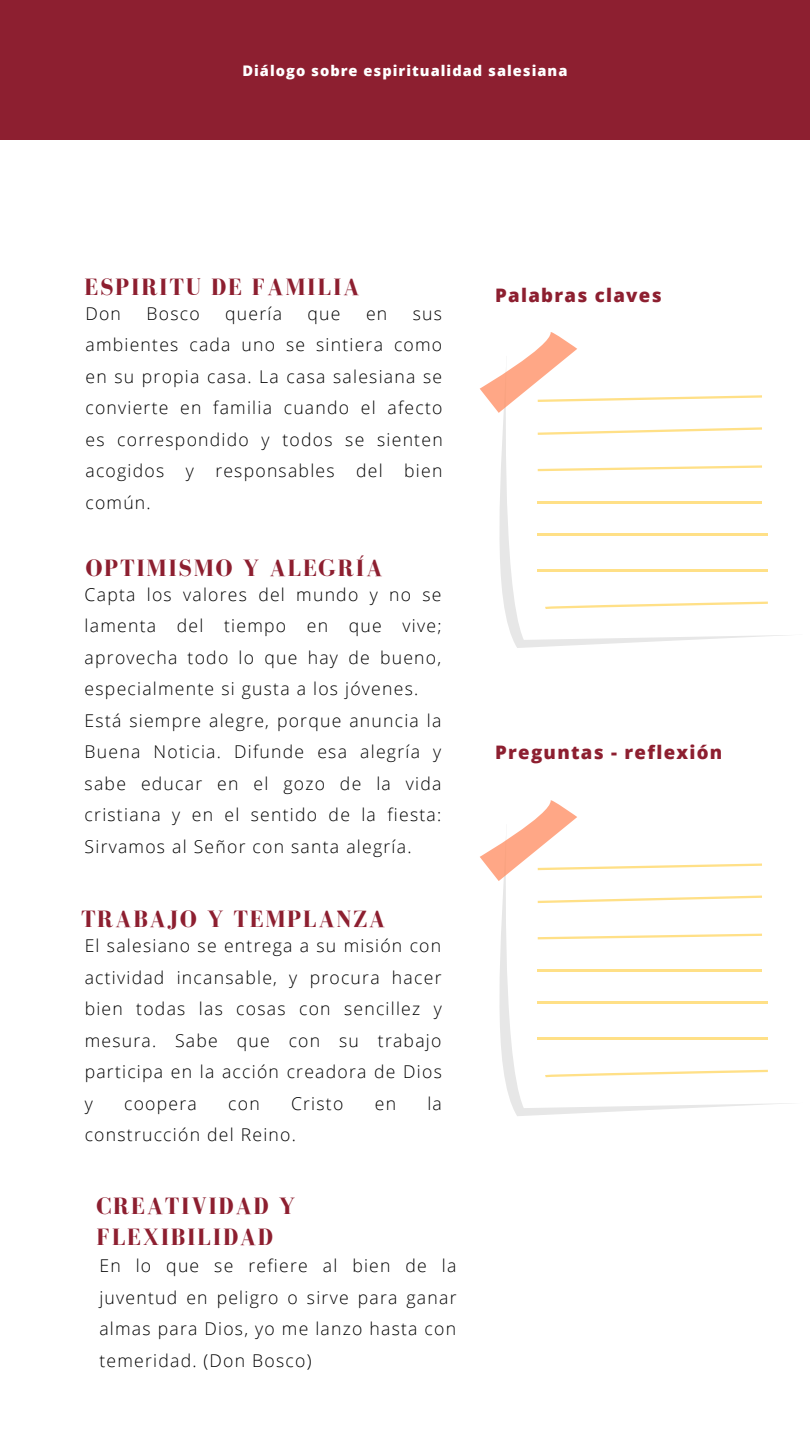
<style>
.page{position:relative;width:810px;height:1440px;background:#fff}
.page>*{position:absolute;margin:0;border:0;box-sizing:border-box;transform-origin:0 0}
.t1{font:700 24.3px/30.8px "Bodoni FLF";letter-spacing:.07em;color:#8d1f30}
.t2{font:800 18.6px "Open Sans";letter-spacing:.07em;color:#8d1f30}
.t3{font:300 17.6px/31.5px "Open Sans";letter-spacing:.07em;color:#000;text-align:justify}
.t4{font:800 14.6px "Open Sans";letter-spacing:.07em;color:#fff}
</style>
<div class="page">
<div style="left:0;top:0;width:810px;height:140px;background:#8d1f30"></div>
<svg style="left:499px;top:516px;width:180px;height:132px"></svg>
<svg style="left:500px;top:413px;width:287px;height:227px"></svg>
<svg style="left:480px;top:332px;width:282px;height:81px"></svg>
<svg style="left:538px;top:427px;width:224px;height:8px"></svg>
<svg style="left:538px;top:465px;width:224px;height:6px"></svg>
<hr style="left:538px;top:501px;width:224px;height:2px;background:#ffe087">
<hr style="left:538px;top:533px;width:230px;height:2px;background:#ffe087">
<hr style="left:538px;top:569px;width:230px;height:3px;background:#ffe087">
<svg style="left:545px;top:602px;width:223px;height:7px"></svg>
<svg style="left:499px;top:984px;width:184px;height:132px"></svg>
<svg style="left:500px;top:881px;width:290px;height:227px"></svg>
<svg style="left:480px;top:800px;width:282px;height:81px"></svg>
<svg style="left:538px;top:896px;width:224px;height:7px"></svg>
<svg style="left:538px;top:934px;width:224px;height:5px"></svg>
<hr style="left:538px;top:969px;width:224px;height:3px;background:#ffe087">
<hr style="left:538px;top:1001px;width:230px;height:3px;background:#ffe087">
<hr style="left:538px;top:1038px;width:230px;height:2px;background:#ffe087">
<svg style="left:545px;top:1070px;width:223px;height:7px"></svg>
<p class="t4" style="left:242px;top:60px;width:327px">Diálogo sobre espiritualidad salesiana</p>
<h1 class="t1" style="left:85px;top:272px;width:277px">ESPIRITU DE FAMILIA</h1>
<p class="t3" style="left:85px;top:297px;width:37px">Don</p>
<p class="t3" style="left:147px;top:297px;width:55px">Bosco</p>
<p class="t3" style="left:225px;top:297px;width:58px">quería</p>
<p class="t3" style="left:308px;top:297px;width:34px">que</p>
<p class="t3" style="left:366px;top:297px;width:23px">en</p>
<p class="t3" style="left:85px;top:297px;width:359px;text-indent:327px">sus ambientes cada uno se sintiera como en su propia casa. La casa salesiana se convierte en familia cuando el afecto es correspondido y todos se sienten acogidos y responsables del bien común.</p>
<h1 class="t1" style="left:85px;top:552px;width:299px">OPTIMISMO Y ALEGRÍA</h1>
<p class="t3" style="left:85px;top:578px;width:358px;text-align:left">Capta los valores del mundo y no se lamenta del tiempo en que vive; aprovecha todo lo que hay de bueno, especialmente si gusta a los jóvenes.<br>Está siempre alegre, porque anuncia la Buena Noticia. Difunde esa alegría y sabe educar en el gozo de la vida cristiana y en el sentido de la fiesta:<br>Sirvamos al Señor con santa alegría.</p>
<h1 class="t1" style="left:81px;top:904px;width:306px">TRABAJO Y TEMPLANZA</h1>
<p class="t3" style="left:85px;top:929px;width:359px">El salesiano se entrega a su misión con actividad incansable, y procura hacer bien todas las cosas con sencillez y mesura. Sabe que con su trabajo participa en la acción creadora de Dios y</p>
<p class="t3" style="left:124px;top:1087px;width:74px">coopera</p>
<p class="t3" style="left:228px;top:1087px;width:33px">con</p>
<p class="t3" style="left:291px;top:1087px;width:54px">Cristo</p>
<p class="t3" style="left:375px;top:1087px;width:23px">en</p>
<p class="t3" style="left:427px;top:1087px;width:16px">la</p>
<p class="t3" style="left:85px;top:1118px;width:213px">construcción del Reino.</p>
<h1 class="t1" style="left:96px;top:1191px;width:200px">CREATIVIDAD Y<br>FLEXIBILIDAD</h1>
<p class="t3" style="left:99px;top:1250px;width:359px">En lo que se refiere al bien de la juventud en peligro o sirve para ganar almas para Dios, yo me lanzo hasta con temeridad. (Don Bosco)</p>
<p class="t2" style="left:495px;top:282px;width:168px">Palabras claves</p>
<p class="t2" style="left:495px;top:739px;width:229px">Preguntas - reflexión</p>
</div>
